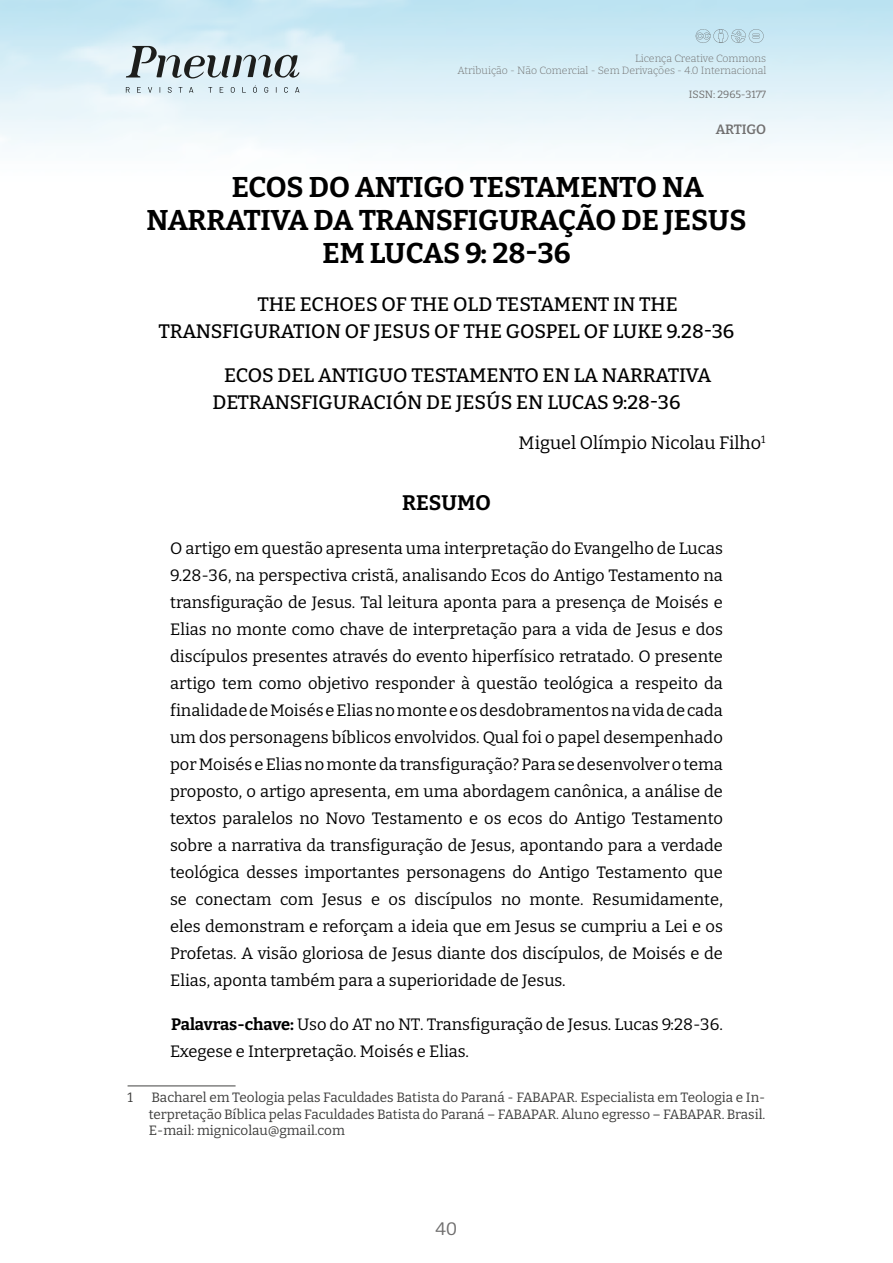
<style>
.page{position:relative;width:893px;height:1263px;background:#fff}
.page>*{position:absolute;margin:0;border:0;box-sizing:border-box;transform-origin:0 0}
.t1{font:700 28.5px "Bitter";letter-spacing:-.02em;color:#000}
.t2{font:700 28.5px "Bitter";color:#000}
.t3{font:700 21px "Bitter";color:#000}
.t4{font:500 19.5px/27px "Bitter";letter-spacing:-.005em;color:#000}
.t5{font:18px "Bitter";color:#000}
.t6{font:18px "Bitter";color:#706f6f}
.t7{font:16.5px/27px "Bitter";color:#000;text-align:justify}
.t8{font:13.5px/16.5px "Bitter";color:#3c3c3b;text-align:justify}
.t9{font:600 13.5px "Bitter";letter-spacing:-.02em;color:#706f6f}
.t10{font:300 10.5px/12px "Bitter";color:#706f6f;text-align:right}
.t11{font:10.5px "Bitter";color:#706f6f}
.s1{font-weight:700}
</style>
<div class="page">
<svg style="left:126px;top:46px;width:173px;height:32px;background:#abb7bb"></svg>
<svg style="left:126px;top:87px;width:4px;height:6px"></svg>
<svg style="left:137px;top:87px;width:4px;height:6px"></svg>
<svg style="left:148px;top:87px;width:4px;height:6px"></svg>
<svg style="left:168px;top:87px;width:4px;height:6px"></svg>
<svg style="left:179px;top:87px;width:3px;height:6px"></svg>
<svg style="left:189px;top:87px;width:4px;height:6px"></svg>
<svg style="left:208px;top:87px;width:4px;height:6px"></svg>
<svg style="left:220px;top:87px;width:3px;height:6px"></svg>
<svg style="left:231px;top:87px;width:4px;height:6px"></svg>
<svg style="left:242px;top:87px;width:4px;height:6px"></svg>
<svg style="left:253px;top:85px;width:4px;height:8px"></svg>
<svg style="left:264px;top:87px;width:4px;height:6px"></svg>
<svg style="left:284px;top:87px;width:4px;height:6px"></svg>
<svg style="left:295px;top:87px;width:4px;height:6px"></svg>
<svg style="left:695px;top:29px;width:69px;height:14px"></svg>
<hr style="left:128px;top:1085px;width:108px;height:1px;background:#575756">
<p class="t10" style="left:458px;top:52px;width:310px">Licença Creative Commons<br>Atribuição - Não Comercial - Sem Derivações - 4.0 Internacional</p>
<p class="t11" style="left:689px;top:88px;width:79px">ISSN: 2965-3177</p>
<p class="t9" style="left:716px;top:121px;width:52px">ARTIGO</p>
<h1 class="t1" style="left:232px;top:169px;width:474px">ECOS DO ANTIGO TESTAMENTO NA</h1>
<h1 class="t1" style="left:146px;top:202px;width:602px">NARRATIVA DA TRANSFIGURAÇÃO DE JESUS</h1>
<h1 class="t2" style="left:322px;top:235px;width:250px">EM LUCAS 9: 28-36</h1>
<p class="t4" style="left:159px;top:290px;width:577px;text-indent:99px">THE ECHOES OF THE OLD TESTAMENT IN THE<br>TRANSFIGURATION OF JESUS OF THE GOSPEL OF LUKE 9.28-36</p>
<p class="t4" style="left:212px;top:361px;width:500px;text-indent:12px">ECOS DEL ANTIGUO TESTAMENTO EN LA NARRATIVA<br>DETRANSFIGURACIÓN DE JESÚS EN LUCAS 9:28-36</p>
<p class="t5" style="left:519px;top:431px;width:248px">Miguel Olímpio Nicolau Filho<sup>1</sup></p>
<p class="t3" style="left:402px;top:489px;width:90px">RESUMO</p>
<p class="t7" style="left:170px;top:534px;width:554px">O artigo em questão apresenta uma interpretação do Evangelho de Lucas 9.28-36, na perspectiva cristã, analisando Ecos do Antigo Testamento na transfiguração de Jesus. Tal leitura aponta para a presença de Moisés e Elias no monte como chave de interpretação para a vida de Jesus e dos discípulos presentes através do evento hiperfísico retratado. O presente artigo tem como objetivo responder à questão teológica a respeito da finalidade de Moisés e Elias no monte e os desdobramentos na vida de cada um dos personagens bíblicos envolvidos. Qual foi o papel desempenhado por Moisés e Elias no monte da transfiguração? Para se desenvolver o tema proposto, o artigo apresenta, em uma abordagem canônica, a análise de textos paralelos no Novo Testamento e os ecos do Antigo Testamento sobre a narrativa da transfiguração de Jesus, apontando para a verdade teológica desses importantes personagens do Antigo Testamento que se conectam com Jesus e os discípulos no monte. Resumidamente, eles demonstram e reforçam a ideia que em Jesus se cumpriu a Lei e os Profetas. A visão gloriosa de Jesus diante dos discípulos, de Moisés e de Elias, aponta também para a superioridade de Jesus.</p>
<p class="t7" style="left:170px;top:1010px;width:554px"><span class="s1">Palavras-chave:</span> Uso do AT no NT. Transfiguração de Jesus. Lucas 9:28-36.<br>Exegese e Interpretação. Moisés e Elias.</p>
<p class="t8" style="left:128px;top:1089px;width:7px">1</p>
<p class="t8" style="left:149px;top:1089px;width:618px">Bacharel em Teologia pelas Faculdades Batista do Paraná - FABAPAR. Especialista em Teologia e In&shy;terpretação Bíblica pelas Faculdades Batista do Paraná – FABAPAR. Aluno egresso – FABAPAR. Brasil.<br>E-mail: mignicolau@gmail.com</p>
<p class="t6" style="left:435px;top:1217px;width:24px">40</p>
</div>
